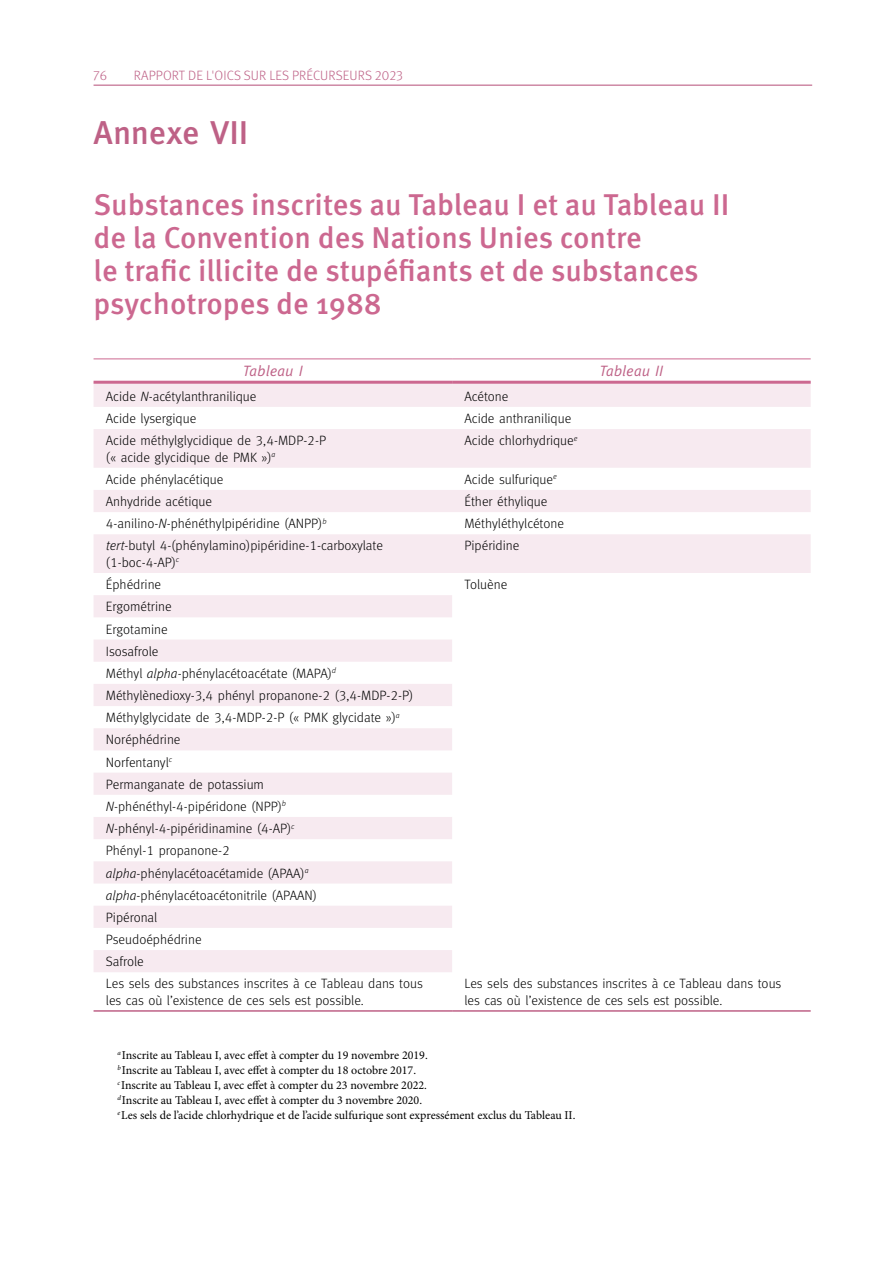
<style>
.page{position:relative;width:893px;height:1263px;background:#fff}
.page>*{position:absolute;margin:0;border:0;box-sizing:border-box;transform-origin:0 0}
.t1{font:500 33px "Meta OT";letter-spacing:-.005em;color:#be6186}
.t2{font:500 30px/33px "Meta OT";color:#cc6890}
.t3{font:15px "Meta OT Norm Ita";letter-spacing:-.005em;color:#be6186}
.t4{font:300 13.5px/22.2px "Meta OT";color:#000}
.t5{font:300 13.5px "Meta OT";letter-spacing:.01em;color:#be6186}
.t6{font:12px/15px "Minion Pro";letter-spacing:-.005em;color:#000}
.s1{font-style:italic}
</style>
<div class="page">
<hr style="left:94px;top:85px;width:718px;height:1px;background:#be6186">
<svg style="left:94px;top:384px;width:717px;height:588px"></svg>
<hr style="left:94px;top:358px;width:358px;height:1px;background:#cc6890">
<hr style="left:452px;top:358px;width:359px;height:1px;background:#cc6890">
<hr style="left:94px;top:381px;width:358px;height:3px;background:#cc6890">
<hr style="left:452px;top:381px;width:359px;height:3px;background:#cc6890">
<hr style="left:94px;top:1010px;width:358px;height:2px;background:#be6186">
<hr style="left:452px;top:1010px;width:359px;height:2px;background:#be6186">
<p class="t5" style="left:94px;top:68px;width:15px">76</p>
<p class="t5" style="left:134px;top:68px;width:271px">RAPPORT DE L'OICS SUR LES PRÉCURSEURS 2023</p>
<h1 class="t1" style="left:94px;top:112px;width:156px">Annexe VII</h1>
<h2 class="t2" style="left:94px;top:189px;width:637px">Substances inscrites au Tableau I et au Tableau II de la Convention des Nations Unies contre<br>le trafic illicite de stupéfiants et de substances psychotropes de 1988</h2>
<p class="t3" style="left:243px;top:362px;width:61px">Tableau I</p>
<p class="t3" style="left:599px;top:362px;width:65px">Tableau II</p>
<p class="t4" style="left:106px;top:385px;width:152px">Acide <span class="s1">N</span>-acétylanthranilique</p>
<p class="t4" style="left:464px;top:385px;width:46px">Acétone</p>
<p class="t4" style="left:106px;top:408px;width:92px">Acide lysergique</p>
<p class="t4" style="left:464px;top:408px;width:108px">Acide anthranilique</p>
<p class="t4" style="left:106px;top:433px;width:222px;line-height:16.5px">Acide méthylglycidique de 3,4-MDP-2-P (« acide glycidique de PMK »)<sup>a</sup></p>
<p class="t4" style="left:464px;top:430px;width:115px">Acide chlorhydrique<sup>e</sup></p>
<p class="t4" style="left:106px;top:468px;width:119px">Acide phénylacétique</p>
<p class="t4" style="left:464px;top:468px;width:94px">Acide sulfurique<sup>e</sup></p>
<p class="t4" style="left:106px;top:491px;width:108px">Anhydride acétique</p>
<p class="t4" style="left:464px;top:491px;width:84px">Éther éthylique</p>
<p class="t4" style="left:106px;top:513px;width:222px">4-anilino-<span class="s1">N</span>-phénéthylpipéridine (AN PP)<sup>b</sup></p>
<p class="t4" style="left:464px;top:513px;width:101px">Méthyléthylcétone</p>
<p class="t4" style="left:106px;top:538px;width:279px;line-height:16.5px"><span class="s1">tert</span>-butyl 4-(phénylamino)pipéridine-1-carboxylate (1-boc-4-AP)<sup>c</sup></p>
<p class="t4" style="left:464px;top:535px;width:56px">Pipéridine</p>
<p class="t4" style="left:106px;top:574px;width:57px">Éphédrine</p>
<p class="t4" style="left:464px;top:574px;width:44px">Toluène</p>
<p class="t4" style="left:106px;top:596px;width:318px">Ergométrine<br>Ergotamine<br>Isosafrole<br>Méthyl <span class="s1">alpha</span>-phénylacétoacétate (MAPA)<sup>d<br></sup>Méthylènedioxy-3,4 phényl propanone-2 (3,4-MDP-2-P)<br>Méthylglycidate de 3,4-MDP-2-P (« PMK glycidate »)<sup>a<br></sup>Noréphédrine<br>N orfentanyl<sup>c<br></sup>Permanganate de potassium<br><span class="s1">N</span>-phénéthyl-4-pipéridone (N PP)<sup>b<br></sup><span class="s1">N</span>-phényl-4-pipéridinamine (4-AP)<sup>c<br></sup>Phényl-1 propanone-2<br><span class="s1">alpha</span>-phénylacétoacétamide (APAA)<sup>a </sup><span class="s1">alpha</span>-phénylacétoacétonitrile (APAAN)<br>Pipéronal<br>Pseudoéphédrine<br>Safrole<br>Les sels des substances inscrites à ce Tableau dans tous</p>
<p class="t4" style="left:106px;top:989px;width:259px">les cas où l’existence de ces sels est possible.</p>
<p class="t4" style="left:464px;top:976px;width:318px;line-height:16.5px">Les sels des substances inscrites à ce Tableau dans tous les cas où l’existence de ces sels est possible.</p>
<p class="t6" style="left:118px;top:1048px;width:459px"><sup>a</sup> Inscrite au Tableau I, avec effet à compter du 19 novembre 2019.<br><sup>b</sup> Inscrite au Tableau I, avec effet à compter du 18 octobre 2017.<br><sup>c</sup>Inscrite au Tableau I, avec effet à compter du 23 novembre 2022.<br><sup>d</sup>Inscrite au Tableau I, avec effet à compter du 3 novembre 2020.<br><sup>e</sup>Les sels de l’acide chlorhydrique et de l’acide sulfurique sont expressément exclus du Tableau II.</p>
</div>
